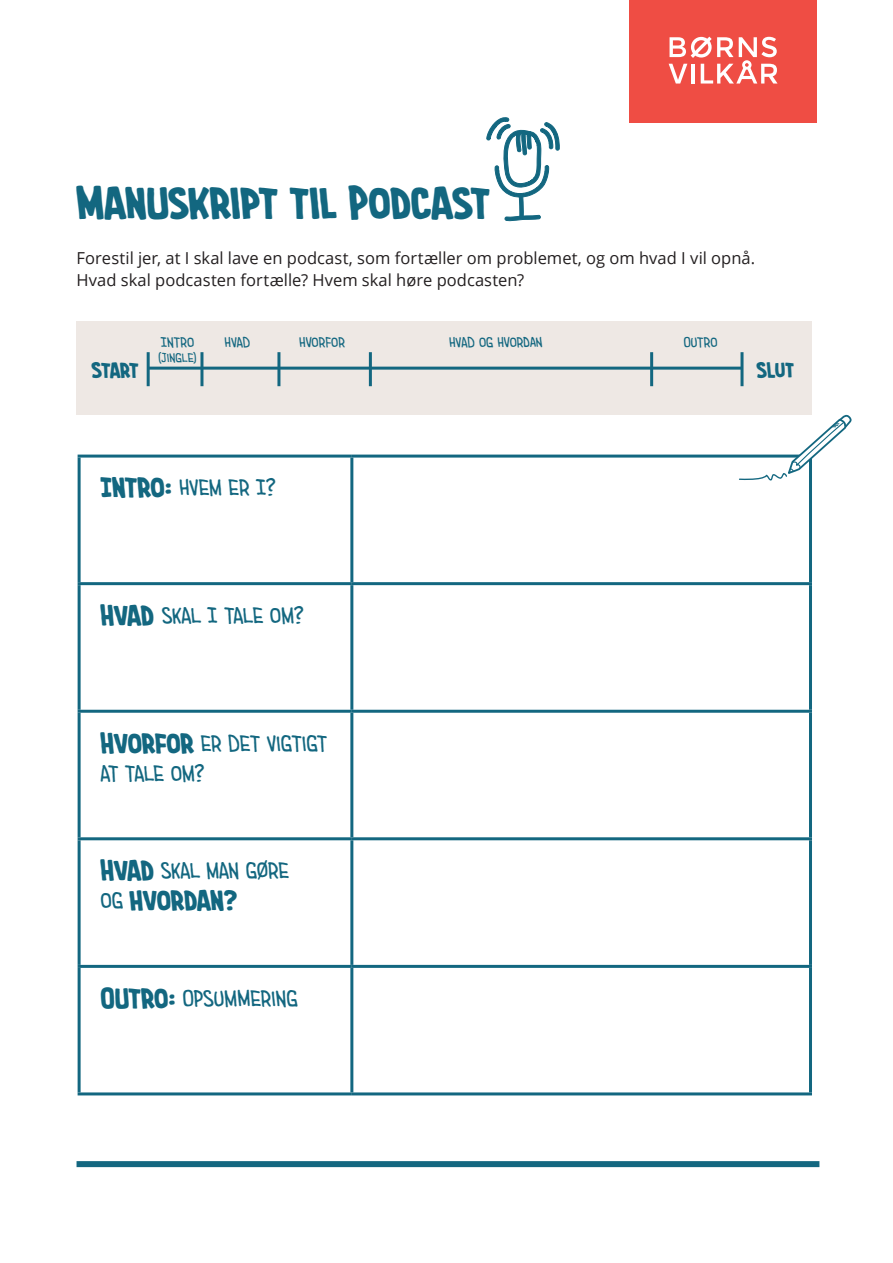
<style>
.page{position:relative;width:893px;height:1263px;background:#fff}
.page>*{position:absolute;margin:0;border:0;box-sizing:border-box;transform-origin:0 0}
.Imagine_20pt{font:700 37.5px "Imaginary Friend BB";letter-spacing:-.005em;color:#136780}
.Imagine_20pt-2{font:24px/30px "Imaginary Friend BB";color:#136780}
.Imagine_20pt-3{font:700 18px "Imaginary Friend BB";letter-spacing:-.015em;color:#136780}
.Imagine_20pt-4{font:16.5px "Open Sans";color:#231f20}
.Imagine_20pt-5{font:15px "Imaginary Friend BB";letter-spacing:.005em;color:#136780}
.Imagine_20pt-6{font:13.5px "Imaginary Friend BB";letter-spacing:.01em;color:#136780}
.s1{font-weight:700}
</style>
<div class="page">
<hr style="left:78px;top:455px;width:274px;height:3px;background:#136780">
<hr style="left:78px;top:458px;width:3px;height:124px;background:#136780">
<hr style="left:352px;top:455px;width:460px;height:3px;background:#136780">
<hr style="left:350px;top:458px;width:3px;height:124px;background:#136780">
<hr style="left:809px;top:458px;width:3px;height:124px;background:#136780">
<hr style="left:78px;top:582px;width:274px;height:3px;background:#136780">
<hr style="left:78px;top:585px;width:3px;height:125px;background:#136780">
<hr style="left:352px;top:582px;width:460px;height:3px;background:#136780">
<hr style="left:350px;top:585px;width:3px;height:125px;background:#136780">
<hr style="left:809px;top:585px;width:3px;height:125px;background:#136780">
<hr style="left:78px;top:710px;width:274px;height:3px;background:#136780">
<hr style="left:78px;top:713px;width:3px;height:124px;background:#136780">
<hr style="left:352px;top:710px;width:460px;height:3px;background:#136780">
<hr style="left:350px;top:713px;width:3px;height:124px;background:#136780">
<hr style="left:809px;top:713px;width:3px;height:124px;background:#136780">
<hr style="left:78px;top:837px;width:274px;height:3px;background:#136780">
<hr style="left:78px;top:840px;width:3px;height:125px;background:#136780">
<hr style="left:352px;top:837px;width:460px;height:3px;background:#136780">
<hr style="left:350px;top:840px;width:3px;height:125px;background:#136780">
<hr style="left:809px;top:840px;width:3px;height:125px;background:#136780">
<hr style="left:78px;top:965px;width:274px;height:3px;background:#136780">
<hr style="left:78px;top:968px;width:3px;height:124px;background:#136780">
<hr style="left:352px;top:965px;width:460px;height:3px;background:#136780">
<hr style="left:350px;top:968px;width:3px;height:124px;background:#136780">
<hr style="left:809px;top:968px;width:3px;height:124px;background:#136780">
<hr style="left:78px;top:1092px;width:274px;height:3px;background:#136780">
<hr style="left:352px;top:1092px;width:460px;height:3px;background:#136780">
<svg style="left:738px;top:414px;width:114px;height:67px"></svg>
<div style="left:629px;top:0;width:187px;height:122px;background:#ef4d44"></div>
<svg style="left:669px;top:37px;width:108px;height:47px"></svg>
<div style="left:77px;top:1161px;width:742px;height:6px;background:#136780"></div>
<svg style="left:486px;top:117px;width:73px;height:104px"></svg>
<div style="left:77px;top:321px;width:735px;height:94px;background:#eee8e4"></div>
<hr style="left:148px;top:367px;width:594px;height:3px;background:#136780">
<hr style="left:147px;top:352px;width:3px;height:34px;background:#136780">
<hr style="left:200px;top:352px;width:3px;height:34px;background:#136780">
<hr style="left:277px;top:352px;width:3px;height:34px;background:#136780">
<hr style="left:369px;top:352px;width:3px;height:34px;background:#136780">
<hr style="left:650px;top:352px;width:3px;height:34px;background:#136780">
<hr style="left:740px;top:352px;width:3px;height:34px;background:#136780">
<p class="Imagine_20pt" style="left:77px;top:175px;width:415px">MANUSKRIPT TIL PODCAST</p>
<p class="Imagine_20pt-4" style="left:77px;top:246px;width:680px">Forestil jer, at I skal lave en podcast, som fortæller om problemet, og om hvad I vil opnå.</p>
<p class="Imagine_20pt-4" style="left:77px;top:269px;width:449px">Hvad skal podcasten fortælle? Hvem skal høre podcasten?</p>
<p class="Imagine_20pt-5" style="left:225px;top:333px;width:27px">HVAD</p>
<p class="Imagine_20pt-5" style="left:299px;top:333px;width:47px">HVORFOR</p>
<p class="Imagine_20pt-5" style="left:449px;top:333px;width:95px">HVAD OG HVORDAN</p>
<p class="Imagine_20pt-5" style="left:684px;top:333px;width:35px">OUTRO</p>
<p class="Imagine_20pt-5" style="left:161px;top:333px;width:35px">INTRO</p>
<p class="Imagine_20pt-6" style="left:158px;top:349px;width:40px">(JINGLE)</p>
<p class="Imagine_20pt-3" style="left:92px;top:356px;width:48px">START</p>
<p class="Imagine_20pt-3" style="left:757px;top:356px;width:38px">SLUT</p>
<p class="Imagine_20pt-2" style="left:100px;top:473px;width:178px"><span class="s1">INTRO:</span> HVEM ER I?</p>
<p class="Imagine_20pt-2" style="left:100px;top:600px;width:205px"><span class="s1">HVAD</span> SKAL I TALE OM?</p>
<p class="Imagine_20pt-2" style="left:100px;top:728px;width:228px"><span class="s1">HVORFOR</span> ER DET VIGTIGT<br>AT TALE OM?</p>
<p class="Imagine_20pt-2" style="left:100px;top:855px;width:190px"><span class="s1">HVAD</span> SKAL MAN GØRE<br>OG <span class="s1">HVORDAN?</span></p>
<p class="Imagine_20pt-2" style="left:100px;top:983px;width:198px"><span class="s1">OUTRO:</span> OPSUMMERING</p>
</div>
